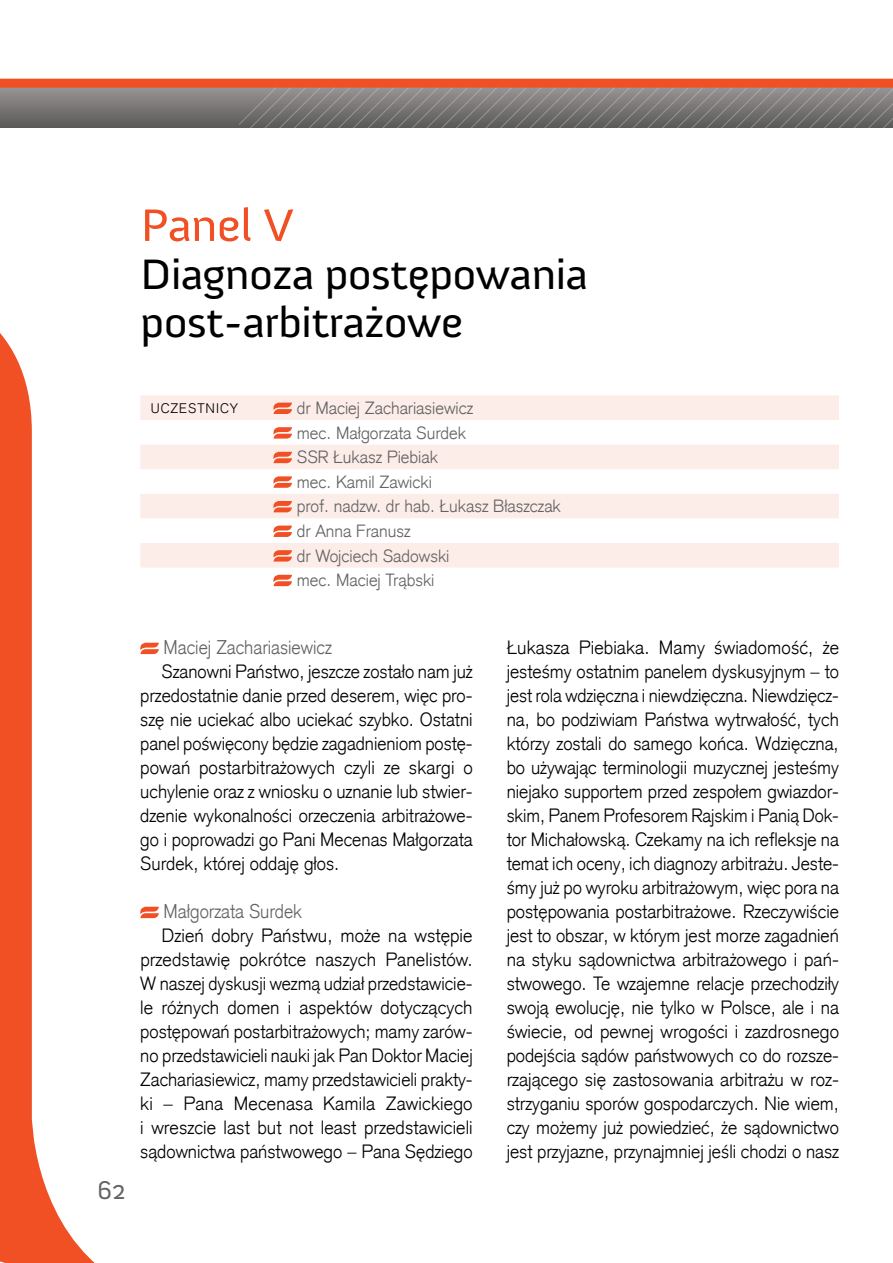
<style>
.page{position:relative;width:893px;height:1263px;background:#fff}
.page>*{position:absolute;margin:0;border:0;box-sizing:border-box;transform-origin:0 0}
.t1{font:46.5px "Anivers";letter-spacing:-.02em;color:#f05023;scale:1.1 1}
.t2{font:43.5px/48px "Anivers";letter-spacing:-.02em;color:#000;scale:1.1 1}
.t3{font:26.4px "Anivers";color:#636363}
.t4{font:300 19.35px "Akzidenz Grotesk CE";color:#636363;scale:.95 1}
.t5{font:300 18.75px/24px "Akzidenz Grotesk CE";color:#000;text-align:justify}
.t6{font:300 17.25px/24.6px "Akzidenz Grotesk CE";color:#636363}
.t7{font:300 13.5px "Akzidenz Grotesk CE";letter-spacing:.07em;color:#000}
</style>
<div class="page">
<svg style="left:0;top:88px;width:239px;height:40px;background:#777675"></svg>
<svg style="left:239px;top:88px;width:654px;height:40px;background:#7b7978"></svg>
<div style="left:0;top:79px;width:893px;height:9px;background:#f05023"></div>
<svg style="left:0;top:333px;width:95px;height:930px"></svg>
<svg style="left:140px;top:395px;width:699px;height:172px;fill:#fdede9"></svg>
<svg style="left:273px;top:403px;width:19px;height:11px"></svg>
<svg style="left:273px;top:427px;width:19px;height:12px"></svg>
<svg style="left:273px;top:452px;width:19px;height:11px"></svg>
<svg style="left:273px;top:476px;width:19px;height:12px"></svg>
<svg style="left:273px;top:501px;width:19px;height:11px"></svg>
<svg style="left:273px;top:526px;width:19px;height:11px"></svg>
<svg style="left:273px;top:550px;width:19px;height:11px"></svg>
<svg style="left:273px;top:575px;width:19px;height:11px"></svg>
<svg style="left:140px;top:643px;width:19px;height:11px"></svg>
<svg style="left:140px;top:907px;width:19px;height:11px"></svg>
<h1 class="t1" style="left:140px;top:200px;width:141px">Panel V</h1>
<h2 class="t2" style="left:140px;top:251px;width:409px">Diagnoza postępowania post-arbitrażowe</h2>
<p class="t7" style="left:151px;top:399px;width:88px">UCZESTNICY</p>
<p class="t6" style="left:297px;top:395px;width:266px">dr Maciej Zachariasiewicz<br>mec. Małgorzata Surdek<br>SSR Łukasz Piebiak<br>mec. Kamil Zawicki<br>prof. nadzw. dr hab. Łukasz Błaszczak dr Anna Franusz<br>dr Wojciech Sadowski<br>mec. Maciej Trąbski</p>
<h3 class="t3" style="left:97px;top:1175px;width:30px">62</h3>
<p class="t4" style="left:164px;top:635px;width:178px">Maciej Zachariasiewicz</p>
<p class="t5" style="left:140px;top:659px;width:334px;text-indent:21px">Szanowni Państwo, jeszcze zostało nam już przedostatnie danie przed deserem, więc pro&shy;szę nie uciekać albo uciekać szybko. Ostatni panel poświęcony będzie zagadnieniom postę&shy;powań postarbitrażowych czyli ze skargi o uchylenie oraz z wniosku o uznanie lub stwier&shy;dzenie wykonalności orzeczenia arbitrażowe&shy;go i poprowadzi go Pani Mecenas Małgorzata Surdek, której oddaję głos.</p>
<p class="t4" style="left:164px;top:899px;width:147px">Małgorzata Surdek</p>
<p class="t5" style="left:140px;top:923px;width:334px;text-indent:21px">Dzień dobry Państwu, może na wstępie przedstawię pokrótce naszych Panelistów.<br>W naszej dyskusji wezmą udział przedstawicie&shy;le różnych domen i aspektów dotyczących postępowań postarbitrażowych; mamy zarów&shy;no przedstawicieli nauki jak Pan Doktor Maciej Zachariasiewicz, mamy przedstawicieli prakty&shy;ki – Pana Mecenasa Kamila Zawickiego i wreszcie last but not least przedstawicieli sądownictwa państwowego – Pana Sędziego</p>
<p class="t5" style="left:507px;top:635px;width:334px">Łukasza Piebiaka. Mamy świadomość, że jesteśmy ostatnim panelem dyskusyjnym – to jest rola wdzięczna i niewdzięczna. Niewdzięcz&shy;na, bo podziwiam Państwa wytrwałość, tych którzy zostali do samego końca. Wdzięczna, bo używając terminologii muzycznej jesteśmy niejako supportem przed zespołem gwiazdor&shy;skim, Panem Profesorem Rajskim i Panią Dok&shy;tor Michałowską. Czekamy na ich refleksje na temat ich oceny, ich diagnozy arbitrażu. Jeste&shy;śmy już po wyroku arbitrażowym, więc pora na postępowania postarbitrażowe. Rzeczywiście jest to obszar, w którym jest morze zagadnień na styku sądownictwa arbitrażowego i pań&shy;stwowego. Te wzajemne relacje przechodziły swoją ewolucję, nie tylko w Polsce, ale i na świecie, od pewnej wrogości i zazdrosnego podejścia sądów państwowych co do rozsze&shy;rzającego się zastosowania arbitrażu w roz&shy;strzyganiu sporów gospodarczych. Nie wiem, czy możemy już powiedzieć, że sądownictwo jest przyjazne, przynajmniej jeśli chodzi o nasz</p>
</div>
